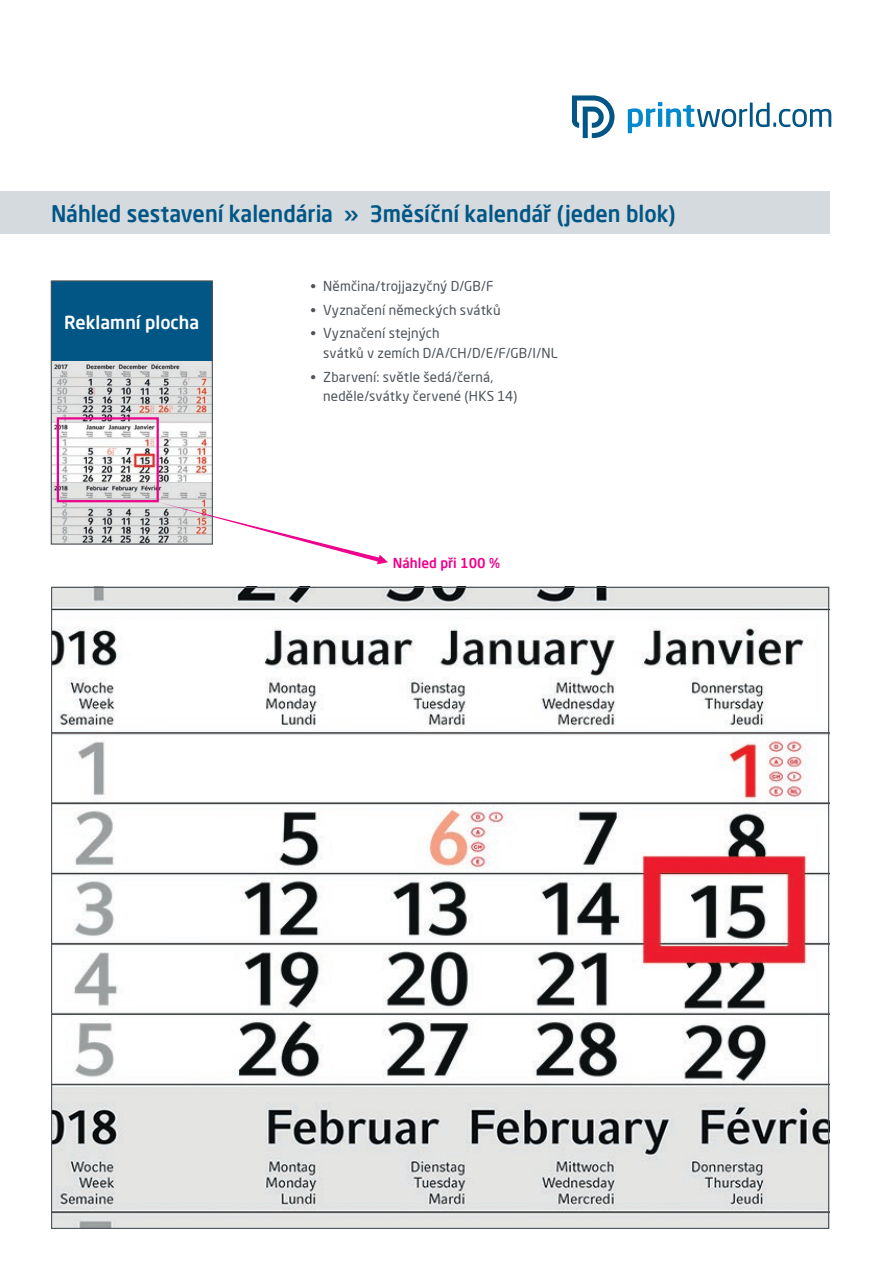
<style>
.page{position:relative;width:893px;height:1263px;background:#fff}
.page>*{position:absolute;margin:0;border:0;box-sizing:border-box;transform-origin:0 0}
.t1{font:500 22.5px "Neo Sans Pro";color:#015685;scale:.96 1}
.t2{font:500 17.85px "Neo Sans Pro";color:#fff}
.t3{font:13.5px/19.5px "Neo Sans Pro";letter-spacing:.01em;color:#4d545a}
.t4{font:500 13.5px "Neo Sans Pro";color:#ed028c}
</style>
<div class="page">
<div style="left:0;top:191px;width:829px;height:43px;background:#d4dade"></div>
<svg style="left:628px;top:102px;width:203px;height:31px"></svg>
<svg style="left:572px;top:96px;width:42px;height:42px"></svg>
<div style="left:51px;top:281px;width:162px;height:80px;background:#015685"></div>
<img style="left:53px;top:589px;width:774px;height:638px">
<img style="left:53px;top:361px;width:158px;height:182px">
<div style="left:57px;top:417px;width:102px;height:85px;border:2px solid #ed028c"></div>
<svg style="left:159px;top:502px;width:229px;height:62px"></svg>
<div style="left:51px;top:280px;width:162px;height:265px;border:1px solid #4d545a"></div>
<h1 class="t1" style="left:51px;top:200px;width:652px">Náhled sestavení kalendária » 3měsíční kalendář (jeden blok)</h1>
<h2 class="t2" style="left:64px;top:311px;width:136px">Reklamní plocha</h2>
<p class="t3" style="left:310px;top:276px;width:185px">• Němčina/trojjazyčný D/GB/F</p>
<p class="t3" style="left:310px;top:300px;width:192px">• Vyznačení německých svátků</p>
<p class="t3" style="left:323px;top:324px;width:236px;text-indent:-13px">• Vyznačení stejných<br>svátků v zemích D/A/CH/D/E/F/GB/I/NL</p>
<p class="t3" style="left:323px;top:367px;width:196px;text-indent:-13px">• Zbarvení: světle šedá/černá, neděle/svátky červené (HKS 14)</p>
<p class="t4" style="left:393px;top:554px;width:109px">Náhled při 100 %</p>
</div>
